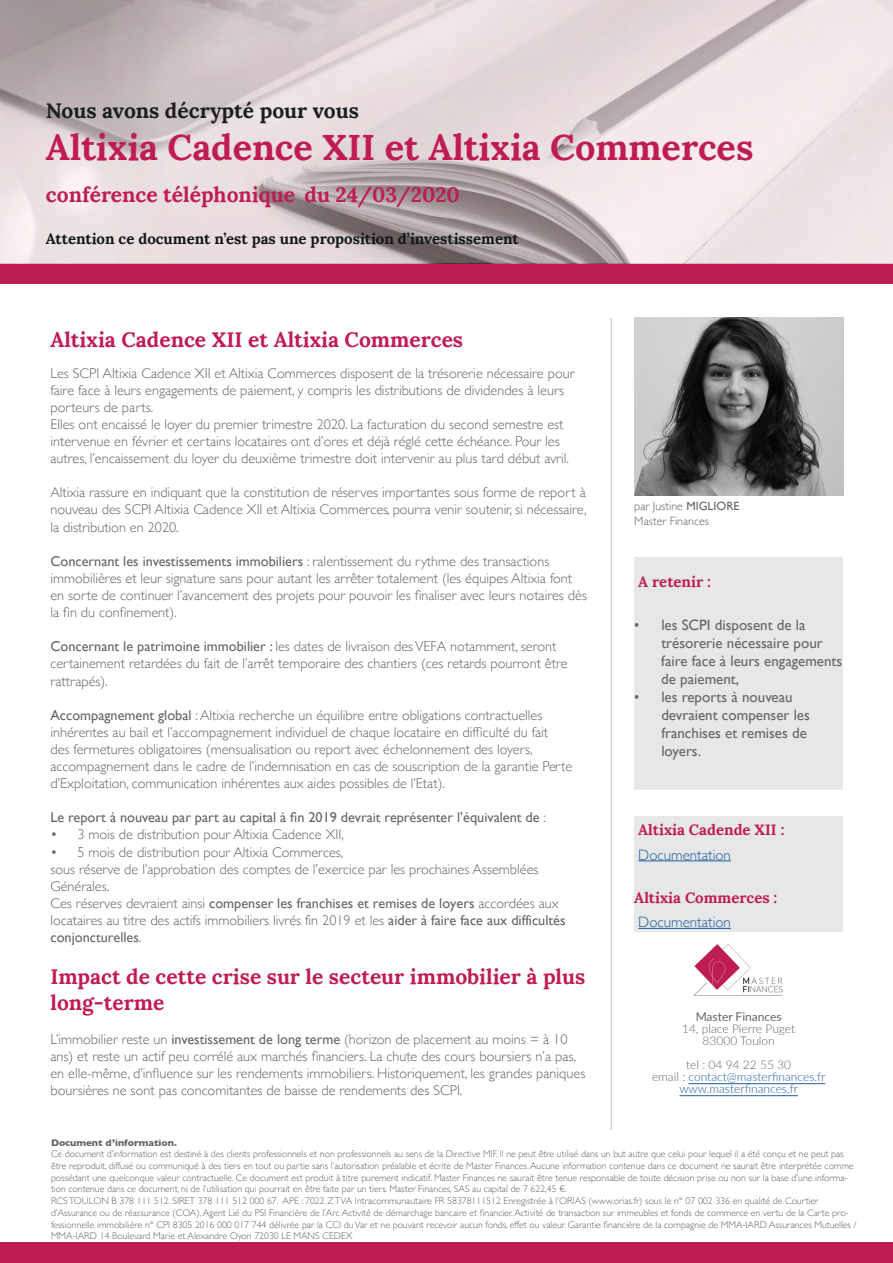
<style>
.page{position:relative;width:893px;height:1263px;background:#fff}
.page>*{position:absolute;margin:0;border:0;box-sizing:border-box;transform-origin:0 0}
.t1{font:700 36px "Lora";color:#c01c54}
.t2{font:700 21px/25.2px "Lora";color:#c01c54}
.t3{font:700 21px "Lora";color:#1b1e21}
.t4{font:15px/18px "Gill Sans";color:#656565}
.t5{font:700 15px "Lora";color:#131617}
.t6{font:700 15px "Lora";color:#c01c54}
.t7{font:300 15px "Gill Sans";color:#215e9e}
.t8{font:300 14.25px/17.1px "Gill Sans";color:#656565}
.t9{font:14.25px "Gill Sans";color:#656565}
.t10{font:300 12px/12px "Lato";color:#215e9e;text-align:center}
.t11{font:300 12px/15px "Gill Sans";color:#656565}
.t12{font:300 12px/12px "Lato";color:#656565;text-align:center}
.t13{font:12px "Lato";color:#656565}
.t14{font:300 9.75px/11.7px "Gill Sans";color:#656565}
.t15{font:700 9.75px "Gill Sans";color:#656565}
.s1{font-weight:400}
.s2{font-weight:300}
.s3{color:#656565}
</style>
<div class="page">
<div style="left:0;top:1242px;width:893px;height:21px;background:#c01c54"></div>
<hr style="left:611px;top:318px;width:1px;height:812px;background:#bcbec0">
<div style="left:0;top:263px;width:893px;height:21px;background:#c01c54"></div>
<img style="left:634px;top:317px;width:209px;height:178px">
<img style="left:693px;top:944px;width:90px;height:52px">
<img style="left:0;top:0;width:893px;height:263px">
<hr style="left:688px;top:1083px;width:137px;height:1px;background:#215e9e">
<hr style="left:679px;top:1095px;width:119px;height:1px;background:#215e9e">
<div style="left:634px;top:557px;width:209px;height:232px;background:#e6e7e8"></div>
<div style="left:634px;top:816px;width:209px;height:115px;background:#e6e7e8"></div>
<hr style="left:638px;top:860px;width:93px;height:1px;background:#215e9e">
<hr style="left:638px;top:928px;width:93px;height:1px;background:#215e9e">
<h2 class="t3" style="left:46px;top:92px;width:314px">Nous avons décrypté pour vous</h2>
<h1 class="t1" style="left:46px;top:116px;width:709px">Altixia Cadence XII et Altixia Commerces</h1>
<h2 class="t2" style="left:46px;top:179px;width:415px">conférence téléphonique du 24/03/2020</h2>
<p class="t5" style="left:46px;top:225px;width:474px">Attention ce document n’est pas une proposition d’investissement</p>
<h2 class="t2" style="left:50px;top:325px;width:414px">Altixia Cadence XII et Altixia Commerces</h2>
<p class="t8" style="left:50px;top:364px;width:525px">Les SCPI Altixia Cadence XII et Altixia Commerces disposent de la trésorerie nécessaire pour faire face à leurs engagements de paiement, y compris les distributions de dividendes à leurs porteurs de parts.<br>Elles ont encaissé le loyer du premier trimestre 2020. La facturation du second semestre est intervenue en février et certains locataires ont d’ores et déjà réglé cette échéance. Pour les autres, l’encaissement du loyer du deuxième trimestre doit intervenir au plus tard début avril.</p>
<p class="t8" style="left:50px;top:483px;width:538px;text-align:justify">Altixia rassure en indiquant que la constitution de réserves importantes sous forme de report à nouveau des SCPI Altixia Cadence XII et Altixia Commerces, pourra venir soutenir, si nécessaire, la distribution en 2020.</p>
<p class="t8" style="left:50px;top:552px;width:538px"><span class="s1">Concernant les investissements immobiliers</span> : ralentissement du rythme des transactions immobilières et leur signature sans pour autant les arrêter totalement (les équipes Altixia font en sorte de continuer l’avancement des projets pour pouvoir les finaliser avec leurs notaires dès la fin du confinement).</p>
<p class="t8" style="left:50px;top:637px;width:519px"><span class="s1">Concernant le patrimoine immobilier :</span> les dates de livraison des VEFA notamment, seront certainement retardées du fait de l’arrêt temporaire des chantiers (ces retards pourront être rattrapés).</p>
<p class="t8" style="left:50px;top:706px;width:523px"><span class="s1">Accompagnement global</span> : Altixia recherche un équilibre entre obligations contractuelles inhérentes au bail et l’accompagnement individuel de chaque locataire en difficulté du fait<br>des fermetures obligatoires (mensualisation ou report avec échelonnement des loyers, accompagnement dans le cadre de l’indemnisation en cas de souscription de la garantie Perte d’Exploitation, communication inhérentes aux aides possibles de l’Etat).</p>
<p class="t9" style="left:50px;top:809px;width:497px">Le report à nouveau par part au capital à fin 2019 devrait représenter l’équivalent de <span class="s2">:</span></p>
<p class="t8" style="left:50px;top:825px;width:295px">• 3 mois de distribution pour Altixia Cadence XII,</p>
<p class="t8" style="left:50px;top:843px;width:517px">• 5 mois de distribution pour Altixia Commerces,<br>sous réserve de l’approbation des comptes de l’exercice par les prochaines Assemblées Générales.<br>Ces réserves devraient ainsi <span class="s1">compenser les franchises et remises de loyers</span> accordées aux locataires au titre des actifs immobiliers livrés fin 2019 et les <span class="s1">aider à faire face aux difficultés conjoncturelles</span>.</p>
<h2 class="t2" style="left:50px;top:962px;width:536px">Impact de cette crise sur le secteur immobilier à plus long-terme</h2>
<p class="t8" style="left:50px;top:1030px;width:536px">L’immobilier reste un <span class="s1">investissement de long terme</span> (horizon de placement au moins = à 10 ans) et reste un actif peu corrélé aux marchés financiers. La chute des cours boursiers n’a pas, en elle-même, d’influence sur les rendements immobiliers. Historiquement, les grandes paniques boursières ne sont pas concomitantes de baisse de rendements des SCPI.</p>
<p class="t11" style="left:634px;top:498px;width:107px">par Justine <span class="s1">MIGLIORE<br></span>Master Finances</p>
<p class="t6" style="left:638px;top:569px;width:74px">A retenir :</p>
<p class="t4" style="left:661px;top:616px;width:183px;text-indent:-27px">• les SCPI disposent de la trésorerie nécessaire pour faire face à leurs engagements de paiement,</p>
<p class="t4" style="left:661px;top:688px;width:150px;text-indent:-27px">• les reports à nouveau devraient compenser les franchises et remises de loyers.</p>
<p class="t6" style="left:638px;top:817px;width:148px">Altixia Cadende XII :</p>
<p class="t7" style="left:638px;top:843px;width:94px">Documentation</p>
<p class="t6" style="left:634px;top:884px;width:145px">Altixia Commerces :</p>
<p class="t7" style="left:638px;top:910px;width:94px">Documentation</p>
<p class="t13" style="left:696px;top:1008px;width:88px">Master Finances</p>
<p class="t12" style="left:682px;top:1022px;width:115px">14, place Pierre Puget<br>83000 Toulon</p>
<p class="t10" style="left:652px;top:1058px;width:175px"><span class="s3">tel : 04 94 22 55 30<br>email :</span> contact@masterfinances.fr www.masterfinances.fr</p>
<p class="t15" style="left:51px;top:1134px;width:127px">Document d’information.</p>
<p class="t14" style="left:51px;top:1148px;width:807px">Ce document d’information est destiné à des clients professionnels et non professionnels au sens de la Directive MIF. Il ne peut être utilisé dans un but autre que celui pour lequel il a été conçu et ne peut pas être reproduit, diffusé ou communiqué à des tiers en tout ou partie sans l’autorisation préalable et écrite de Master Finances. Aucune information contenue dans ce document ne saurait être interprétée comme possédant une quelconque valeur contractuelle. Ce document est produit à titre purement indicatif. Master Finances ne saurait être tenue responsable de toute décision prise ou non sur la base d’une informa&shy;tion contenue dans ce document, ni de l’utilisation qui pourrait en être faite par un tiers. Master Finances, SAS au capital de 7 622,45 €.<br>RCS TOULON B 378 111 512. SIRET 378 111 512 000 67. APE : 7022 Z TVA Intracommunautaire FR 58378111512 Enregistrée à l’ORIAS (www.orias.fr) sous le n° 07 002 336 en qualité de Courtier d’Assurance ou de réassurance (COA), Agent Lié du PSI Financière de l’Arc Activité de démarchage bancaire et financier. Activité de transaction sur immeubles et fonds de commerce en vertu de la Carte pro&shy;fessionnelle immobilière n° CPI 8305 2016 000 017 744 délivrée par la CCI du Var et ne pouvant recevoir aucun fonds, effet ou valeur. Garantie financière de la compagnie de MMA-IARD Assurances Mutuelles / MMA-IARD 14 Boulevard Marie et Alexandre Oyon 72030 LE MANS CEDEX</p>
</div>
